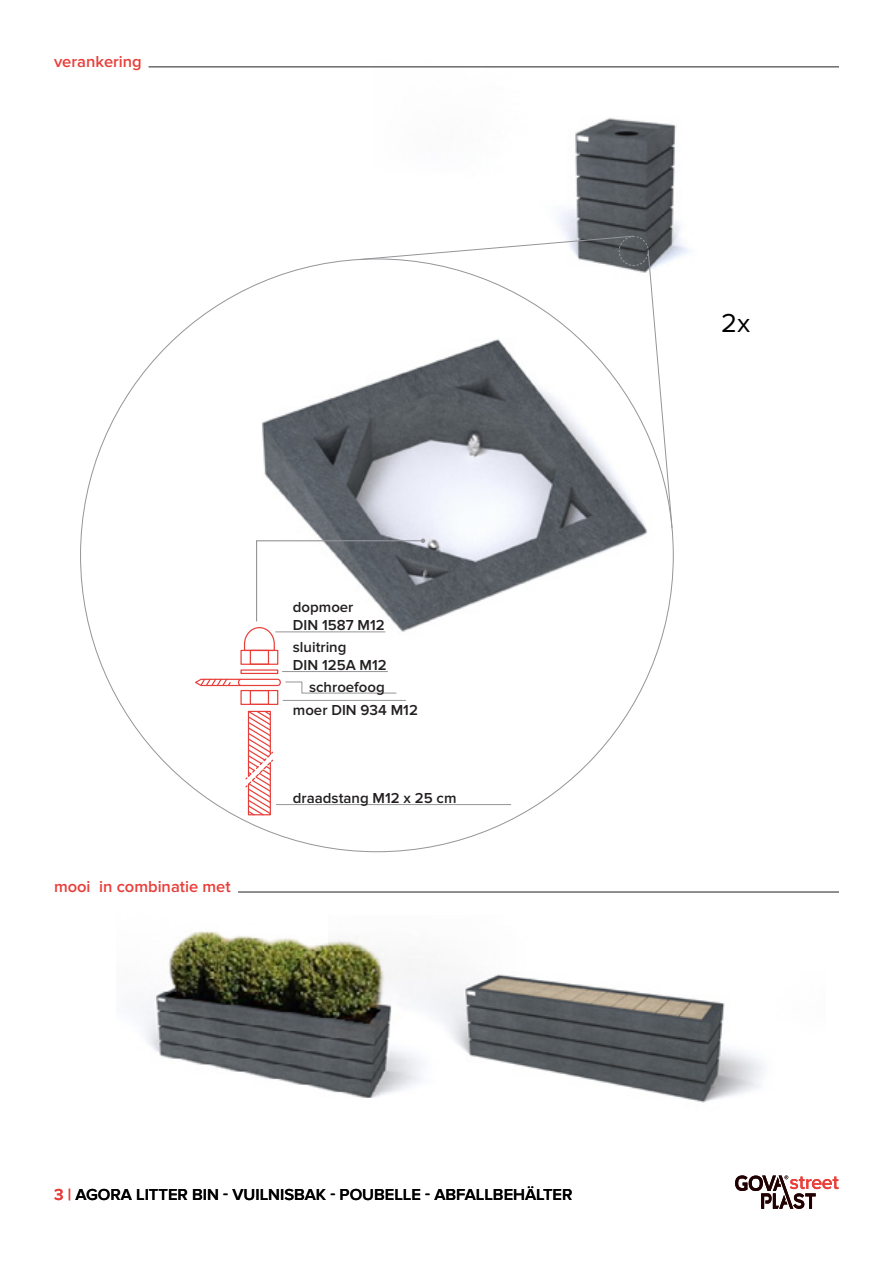
<style>
.page{position:relative;width:893px;height:1263px;background:#fff}
.page>*{position:absolute;margin:0;border:0;box-sizing:border-box;transform-origin:0 0}
.t1{font:27px "Proxima Nova";color:#000}
.t2{font:600 16.5px "Proxima Nova";color:#000}
.t3{font:600 16.5px "Proxima Nova";color:#e83e39}
.t4{font:600 15px "Proxima Nova";color:#231f20}
.s1{color:#e83e39}
</style>
<div class="page">
<img style="left:373px;top:66px;width:466px;height:193px">
<img style="left:81px;top:259px;width:592px;height:426px">
<div style="left:240px;top:690px;width:38px;height:15px;border:1px solid #e83e39"></div>
<div style="left:250px;top:690px;width:19px;height:15px;border:1px solid #e83e39"></div>
<div style="left:240px;top:650px;width:38px;height:15px;border:1px solid #e83e39"></div>
<div style="left:250px;top:650px;width:19px;height:15px;border:1px solid #e83e39"></div>
<div style="left:240px;top:669px;width:38px;height:5px;border:1px solid #e83e39"></div>
<div style="left:238px;top:679px;width:43px;height:7px;border:1px solid #e83e39;border-radius:3px"></div>
<svg style="left:195px;top:678px;width:46px;height:9px"></svg>
<svg style="left:245px;top:710px;width:29px;height:106px"></svg>
<img style="left:141px;top:931px;width:188px;height:160px">
<img style="left:329px;top:938px;width:435px;height:165px">
<hr style="left:283px;top:700px;width:123px;height:1px;background:#939598">
<hr style="left:276px;top:804px;width:235px;height:1px;background:#939598">
<svg style="left:285px;top:681px;width:112px;height:13px"></svg>
<hr style="left:282px;top:671px;width:106px;height:1px;background:#939598">
<svg style="left:358px;top:235px;width:315px;height:294px"></svg>
<svg style="left:243px;top:538px;width:182px;height:114px"></svg>
<svg style="left:735px;top:1175px;width:104px;height:34px"></svg>
<hr style="left:149px;top:67px;width:690px;height:1px;background:#231f20">
<hr style="left:238px;top:892px;width:601px;height:1px;background:#231f20">
<p class="t3" style="left:54px;top:52px;width:89px">verankering</p>
<p class="t3" style="left:54px;top:877px;width:178px">mooi in combinatie met</p>
<p class="t4" style="left:293px;top:598px;width:62px">dopmoer</p>
<p class="t4" style="left:293px;top:616px;width:93px">DIN 1587 M12</p>
<p class="t4" style="left:293px;top:638px;width:55px">sluitring</p>
<p class="t4" style="left:293px;top:656px;width:95px">DIN 125A M12</p>
<p class="t4" style="left:309px;top:678px;width:77px">schroefoog</p>
<p class="t4" style="left:293px;top:701px;width:127px">moer DIN 934 M12</p>
<p class="t4" style="left:293px;top:790px;width:165px">draadstang M12 x 25 cm</p>
<p class="t2" style="left:54px;top:1184px;width:520px"><span class="s1">3 |</span> AGORA LITTER BIN - VUILNISBAK - POUBELLE - ABFALLBEHÄLTER</p>
<p class="t1" style="left:721px;top:308px;width:30px">2x</p>
</div>
